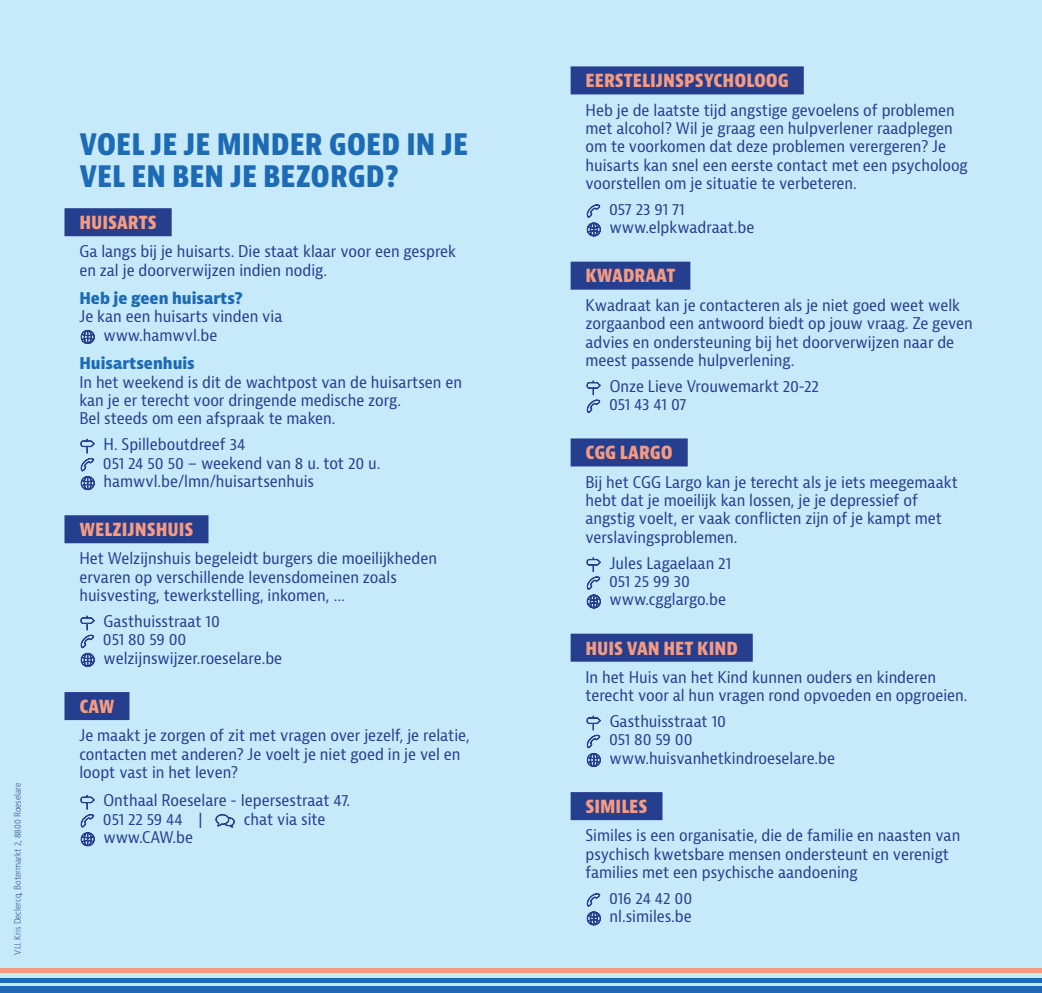
<style>
.page{position:relative;width:1042px;height:993px;background:#fff}
.page>*{position:absolute;margin:0;border:0;box-sizing:border-box;transform-origin:0 0}
.t1{font:700 condensed 31.5px/31.5px "Bernina Sans";color:#1d6ab5}
.t2{font:700 condensed 19.25px "Bernina Sans";color:#f69b82}
.t3{font:condensed 15.75px/18.4px "Bernina Sans";color:#253f8e}
.t4{font:300 condensed 8.75px "Bernina Sans";color:#253f8e}
.s1{font-weight:700;color:#1d6ab5}
.s2{font-family:"Panton Icons B";font-stretch:normal}
</style>
<div class="page">
<div style="left:0;top:0;width:1042px;height:992px;background:#c6eafa"></div>
<div style="left:64px;top:208px;width:108px;height:28px;background:#253f8e"></div>
<div style="left:64px;top:515px;width:144px;height:28px;background:#253f8e"></div>
<div style="left:64px;top:691px;width:65px;height:28px;background:#253f8e"></div>
<div style="left:570px;top:66px;width:234px;height:28px;background:#253f8e"></div>
<div style="left:570px;top:261px;width:120px;height:28px;background:#253f8e"></div>
<div style="left:570px;top:438px;width:118px;height:28px;background:#253f8e"></div>
<div style="left:570px;top:633px;width:183px;height:28px;background:#253f8e"></div>
<div style="left:570px;top:791px;width:92px;height:28px;background:#253f8e"></div>
<div style="left:0;top:967px;width:1042px;height:5px;background:#f69b82"></div>
<div style="left:0;top:977px;width:1042px;height:5px;background:#1d6ab5"></div>
<div style="left:0;top:986px;width:1042px;height:6px;background:#1d6ab5"></div>
<p class="t4" style="left:12px;top:954px;width:173px;rotate:-90deg">V.U. Kris Declercq, Botermarkt 2, 8800 Roeselare</p>
<p class="t1" style="left:79px;top:129px;width:390px">VOEL JE JE MINDER GOED IN JE<br>VEL EN BEN JE BEZORGD?</p>
<p class="t2" style="left:79px;top:210px;width:79px">HUISARTS</p>
<p class="t3" style="left:79px;top:243px;width:378px">Ga langs bij je huisarts. Die staat klaar voor een gesprek en zal je doorverwijzen indien nodig.</p>
<p class="t3" style="left:79px;top:289px;width:205px"><span class="s1">Heb je geen huisarts?<br></span>Je kan een huisarts vinden via</p>
<p class="t3" style="left:79px;top:326px;width:140px"><span class="s2">O</span> www.hamwvl.be</p>
<p class="t3" style="left:79px;top:354px;width:384px"><span class="s1">Huisartsenhuis<br></span>In het weekend is dit de wachtpost van de huisartsen en kan je er terecht voor dringende medische zorg.<br>Bel steeds om een afspraak te maken.</p>
<p class="t3" style="left:79px;top:435px;width:168px"><span class="s2">V</span> H. Spilleboutdreef 34</p>
<p class="t3" style="left:79px;top:454px;width:302px"><span class="s2">v</span> 051 24 50 50 – weekend van 8 u. tot 20 u.</p>
<p class="t3" style="left:79px;top:472px;width:236px"><span class="s2">O</span> hamwvl.be/lmn/huisartsenhuis</p>
<p class="t2" style="left:79px;top:517px;width:116px">WELZIJNSHUIS</p>
<p class="t3" style="left:79px;top:549px;width:359px">Het Welzijnshuis begeleidt burgers die moeilijkheden ervaren op verschillende levensdomeinen zoals huisvesting, tewerkstelling, inkomen, …</p>
<p class="t3" style="left:79px;top:612px;width:142px"><span class="s2">V</span> Gasthuisstraat 10</p>
<p class="t3" style="left:79px;top:630px;width:109px"><span class="s2">v</span> 051 80 59 00</p>
<p class="t3" style="left:79px;top:649px;width:204px"><span class="s2">O</span> welzijnswijzer.roeselare.be</p>
<p class="t2" style="left:79px;top:693px;width:37px">CAW</p>
<p class="t3" style="left:79px;top:726px;width:392px">Je maakt je zorgen of zit met vragen over jezelf, je relatie, contacten met anderen? Je voelt je niet goed in je vel en loopt vast in het leven?</p>
<p class="t3" style="left:79px;top:791px;width:272px"><span class="s2">V</span> Onthaal Roeselare - Iepersestraat 47.</p>
<p class="t3" style="left:79px;top:809px;width:248px"><span class="s2">v</span> 051 22 59 44 | <span class="s2">j</span> chat via site</p>
<p class="t3" style="left:79px;top:828px;width:115px"><span class="s2">O</span> www.CAW.be</p>
<p class="t2" style="left:585px;top:68px;width:205px">EERSTELIJNSPSYCHOLOOG</p>
<p class="t3" style="left:585px;top:101px;width:384px">Heb je de laatste tijd angstige gevoelens of problemen met alcohol? Wil je graag een hulpverlener raadplegen om te voorkomen dat deze problemen verergeren? Je huisarts kan snel een eerste contact met een psycholoog voorstellen om je situatie te verbeteren.</p>
<p class="t3" style="left:585px;top:200px;width:101px"><span class="s2">v</span> 057 23 91 71</p>
<p class="t3" style="left:585px;top:219px;width:170px"><span class="s2">O</span> www.elpkwadraat.be</p>
<p class="t2" style="left:585px;top:263px;width:91px">KWADRAAT</p>
<p class="t3" style="left:585px;top:296px;width:389px">Kwadraat kan je contacteren als je niet goed weet welk zorgaanbod een antwoord biedt op jouw vraag. Ze geven advies en ondersteuning bij het doorverwijzen naar de meest passende hulpverlening.</p>
<p class="t3" style="left:585px;top:377px;width:235px"><span class="s2">V</span> Onze Lieve Vrouwemarkt 20-22</p>
<p class="t3" style="left:585px;top:395px;width:103px"><span class="s2">v</span> 051 43 41 07</p>
<p class="t2" style="left:585px;top:440px;width:89px">CGG LARGO</p>
<p class="t3" style="left:585px;top:473px;width:374px">Bij het CGG Largo kan je terecht als je iets meegemaakt hebt dat je moeilijk kan lossen, je je depressief of angstig voelt, er vaak conflicten zijn of je kampt met verslavingsproblemen.</p>
<p class="t3" style="left:585px;top:554px;width:147px"><span class="s2">V</span> Jules Lagaelaan 21</p>
<p class="t3" style="left:585px;top:572px;width:106px"><span class="s2">v</span> 051 25 99 30</p>
<p class="t3" style="left:585px;top:590px;width:142px"><span class="s2">O</span> www.cgglargo.be</p>
<p class="t2" style="left:585px;top:635px;width:154px">HUIS VAN HET KIND</p>
<p class="t3" style="left:585px;top:668px;width:383px">In het Huis van het Kind kunnen ouders en kinderen terecht voor al hun vragen rond opvoeden en opgroeien.</p>
<p class="t3" style="left:585px;top:712px;width:142px"><span class="s2">V</span> Gasthuisstraat 10</p>
<p class="t3" style="left:585px;top:730px;width:109px"><span class="s2">v</span> 051 80 59 00</p>
<p class="t3" style="left:585px;top:749px;width:251px"><span class="s2">O</span> www.huisvanhetkindroeselare.be</p>
<p class="t2" style="left:585px;top:793px;width:64px">SIMILES</p>
<p class="t3" style="left:585px;top:826px;width:376px">Similes is een organisatie, die de familie en naasten van psychisch kwetsbare mensen ondersteunt en verenigt families met een psychische aandoening</p>
<p class="t3" style="left:585px;top:889px;width:108px"><span class="s2">v</span> 016 24 42 00</p>
<p class="t3" style="left:585px;top:907px;width:108px"><span class="s2">O</span> nl.similes.be</p>
</div>
